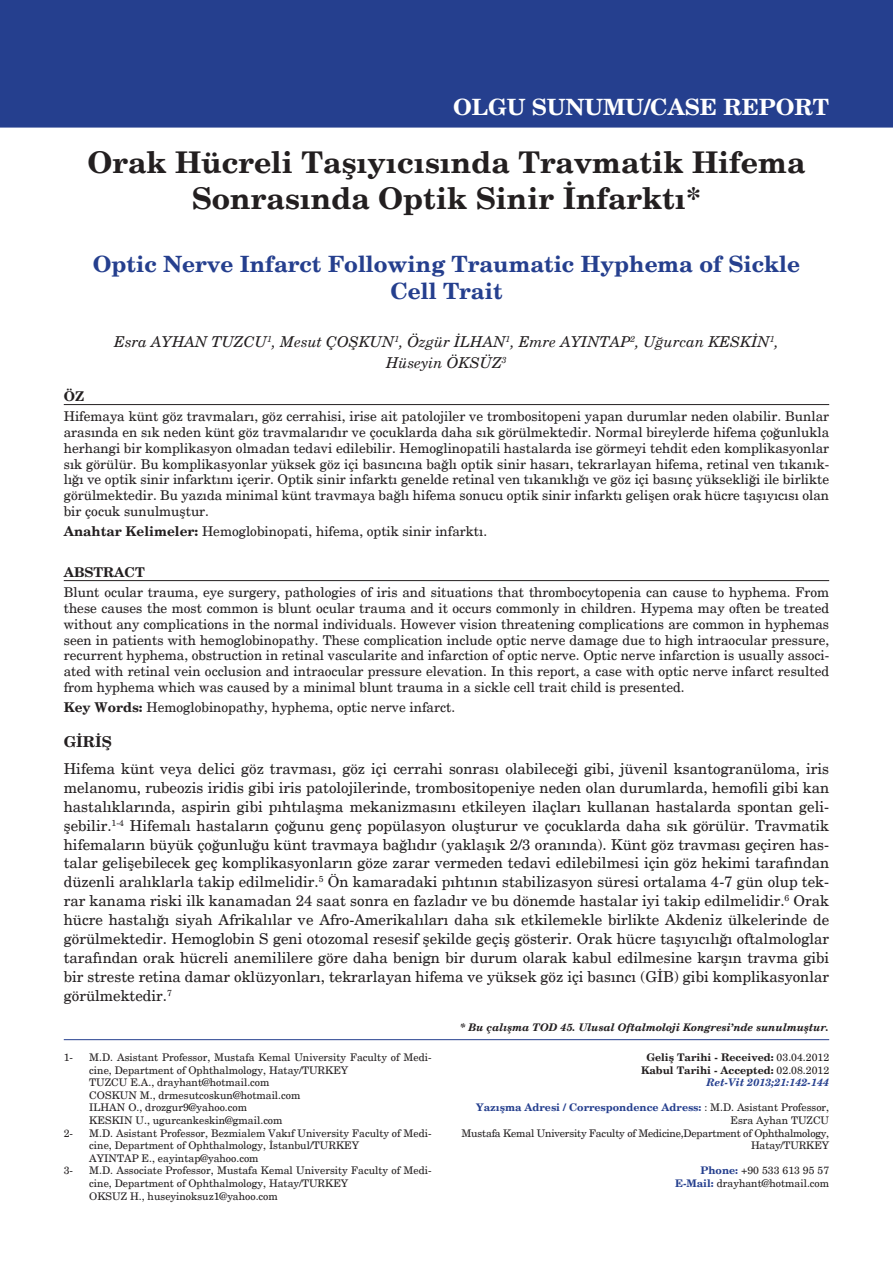
<style>
.page{position:relative;width:893px;height:1263px;background:#fff}
.page>*{position:absolute;margin:0;border:0;box-sizing:border-box;transform-origin:0 0}
.t1{font:700 30px/36px "New Century Schlbk";color:#231f20;text-align:center}
.t2{font:700 22.5px "New Century Schlbk";color:#253f8e}
.t3{font:700 22.5px "New Century Schlbk";color:#fff}
.t4{font:15px/18.9px "New Century Schlbk";color:#231f20;text-align:justify}
.t5{font:italic 15px "New Century Schlbk";color:#231f20}
.metin{font:700 15px "New Century Schlbk";color:#231f20}
.t6{font:13.5px/15.9px "New Century Schlbk";color:#231f20;text-align:justify}
.t7{font:700 13.5px "New Century Schlbk";color:#231f20}
.t8{font:10.5px/12.6px "New Century Schlbk";color:#231f20}
.t9{font:10.5px "New Century Schlbk";letter-spacing:-.02em;color:#231f20}
.t10{font:700 10.5px "New Century Schlbk";color:#231f20}
.t11{font:italic 700 10.5px "New Century Schlbk";color:#231f20}
.t12{font:italic 700 10.5px "New Century Schlbk";color:#253f8e}
.s1{font-weight:700}
.s2{font-weight:400}
.s3{font-weight:700;color:#253f8e}
</style>
<div class="page">
<div style="left:0;top:0;width:893px;height:128px;background:#253f8e"></div>
<hr style="left:64px;top:404px;width:765px;height:1px;background:#231f20">
<hr style="left:64px;top:580px;width:765px;height:1px;background:#231f20">
<hr style="left:64px;top:1039px;width:765px;height:1px;background:#253f8e">
<p class="t3" style="left:453px;top:92px;width:378px">OLGU SUNUMU/CASE REPORT</p>
<p class="t1" style="left:88px;top:145px;width:719px">Orak Hücreli Taşıyıcısında Travmatik Hifema<br>Sonrasında Optik Sinir İnfarktı*</p>
<p class="t2" style="left:93px;top:249px;width:709px">Optic Nerve Infarct Following Traumatic Hyphema of Sickle</p>
<p class="t2" style="left:390px;top:276px;width:114px">Cell Trait</p>
<p class="t5" style="left:114px;top:332px;width:666px">Esra AYHAN TUZCU<sup>1</sup>, Mesut ÇOŞKUN<sup>1</sup>, Özgür İLHAN<sup>1</sup>, Emre AYINTAP<sup>2</sup>, Uğurcan KESKİN<sup>1</sup>,</p>
<p class="t5" style="left:386px;top:353px;width:122px">Hüseyin ÖKSÜZ<sup>3</sup></p>
<p class="t7" style="left:64px;top:387px;width:22px">ÖZ</p>
<p class="t6" style="left:64px;top:408px;width:767px">Hifemaya künt göz travmaları, göz cerrahisi, irise ait patolojiler ve trombositopeni yapan durumlar neden olabilir. Bunlar arasında en sık neden künt göz travmalarıdır ve çocuklarda daha sık görülmektedir. Normal bireylerde hifema çoğunlukla herhangi bir komplikasyon olmadan tedavi edilebilir. Hemoglinopatili hastalarda ise görmeyi tehdit eden komplikasyonlar sık görülür. Bu komplikasyonlar yüksek göz içi basıncına bağlı optik sinir hasarı, tekrarlayan hifema, retinal ven tıkanık&shy;lığı ve optik sinir infarktını içerir. Optik sinir infarktı genelde retinal ven tıkanıklığı ve göz içi basınç yüksekliği ile birlikte görülmektedir. Bu yazıda minimal künt travmaya bağlı hifema sonucu optik sinir infarktı gelişen orak hücre taşıyıcısı olan bir çocuk sunulmuştur.</p>
<p class="t6" style="left:64px;top:524px;width:425px"><span class="s1">Anahtar Kelimeler:</span> Hemoglobinopati, hifema, optik sinir infarktı.</p>
<p class="t7" style="left:64px;top:563px;width:82px">ABSTRACT</p>
<p class="t6" style="left:64px;top:584px;width:767px">Blunt ocular trauma, eye surgery, pathologies of iris and situations that thrombocytopenia can cause to hyphema. From these causes the most common is blunt ocular trauma and it occurs commonly in children. Hypema may often be treated without any complications in the normal individuals. However vision threatening complications are common in hyphemas seen in patients with hemoglobinopathy. These complication include optic nerve damage due to high intraocular pressure, recurrent hyphema, obstruction in retinal vascularite and infarction of optic nerve. Optic nerve infarction is usually associ&shy;ated with retinal vein occlusion and intraocular pressure elevation. In this report, a case with optic nerve infarct resulted from hyphema which was caused by a minimal blunt trauma in a sickle cell trait child is presented.</p>
<p class="t6" style="left:64px;top:700px;width:393px"><span class="s1">Key Words:</span> Hemoglobinopathy, hyphema, optic nerve infarct.</p>
<p class="metin" style="left:64px;top:732px;width:50px">GİRİŞ</p>
<p class="t4" style="left:64px;top:759px;width:767px">Hifema künt veya delici göz travması, göz içi cerrahi sonrası olabileceği gibi, jüvenil ksantogranüloma, iris melanomu, rubeozis iridis gibi iris patolojilerinde, trombositopeniye neden olan durumlarda, hemofili gibi kan hastalıklarında, aspirin gibi pıhtılaşma mekanizmasını etkileyen ilaçları kullanan hastalarda spontan geli&shy;şebilir.<sup>1-4</sup> Hifemalı hastaların çoğunu genç popülasyon oluşturur ve çocuklarda daha sık görülür. Travmatik hifemaların büyük çoğunluğu künt travmaya bağlıdır (yaklaşık 2/3 oranında). Künt göz travması geçiren has&shy;talar gelişebilecek geç komplikasyonların göze zarar vermeden tedavi edilebilmesi için göz hekimi tarafından düzenli aralıklarla takip edilmelidir.<sup>5</sup> Ön kamaradaki pıhtının stabilizasyon süresi ortalama 4-7 gün olup tek&shy;rar kanama riski ilk kanamadan 24 saat sonra en fazladır ve bu dönemde hastalar iyi takip edilmelidir.<sup>6</sup> Orak hücre hastalığı siyah Afrikalılar ve Afro-Amerikalıları daha sık etkilemekle birlikte Akdeniz ülkelerinde de görülmektedir. Hemoglobin S geni otozomal resesif şekilde geçiş gösterir. Orak hücre taşıyıcılığı oftalmologlar tarafından orak hücreli anemililere göre daha benign bir durum olarak kabul edilmesine karşın travma gibi bir streste retina damar oklüzyonları, tekrarlayan hifema ve yüksek göz içi basıncı (GİB) gibi komplikasyonlar görülmektedir.<sup>7</sup></p>
<p class="t11" style="left:460px;top:1021px;width:370px">* Bu çalışma TOD 45. Ulusal Oftalmoloji Kongresi’nde sunulmuştur.</p>
<p class="t8" style="left:64px;top:1051px;width:11px">1-</p>
<p class="t8" style="left:89px;top:1051px;width:344px">M.D. Asistant Professor, Mustafa Kemal University Faculty of Medi&shy;cine, Department of Ophthalmology, Hatay/TURKEY</p>
<p class="t8" style="left:89px;top:1076px;width:182px">TUZCU E.A., drayhant@hotmail.com</p>
<p class="t8" style="left:89px;top:1089px;width:213px">COSKUN M., drmesutcoskun@hotmail.com</p>
<p class="t8" style="left:89px;top:1101px;width:159px">ILHAN O., drozgur9@yahoo.com</p>
<p class="t8" style="left:89px;top:1114px;width:195px">KESKIN U., ugurcankeskin@gmail.com</p>
<p class="t8" style="left:64px;top:1127px;width:11px">2-</p>
<p class="t8" style="left:89px;top:1127px;width:344px">M.D. Asistant Professor, Bezmialem Vakıf University Faculty of Medi&shy;cine, Department of Ophthalmology, İstanbul/TURKEY</p>
<p class="t8" style="left:89px;top:1152px;width:171px">AYINTAP E., eayintap@yahoo.com</p>
<p class="t8" style="left:64px;top:1164px;width:11px">3-</p>
<p class="t8" style="left:89px;top:1164px;width:344px">M.D. Associate Professor, Mustafa Kemal University Faculty of Medi&shy;cine, Department of Ophthalmology, Hatay/TURKEY</p>
<p class="t8" style="left:89px;top:1190px;width:190px">OKSUZ H., huseyinoksuz1@yahoo.com</p>
<p class="t10" style="left:646px;top:1051px;width:184px">Geliş Tarihi - Received: <span class="s2">03.04.2012</span></p>
<p class="t10" style="left:641px;top:1063px;width:190px">Kabul Tarihi - Accepted: <span class="s2">02.08.2012</span></p>
<p class="t12" style="left:707px;top:1076px;width:124px">Ret-Vit 2013;21:142-144</p>
<p class="t8" style="left:476px;top:1101px;width:354px;text-align:right"><span class="s3">Yazışma Adresi / Correspondence Adress:</span> : M.D. Asistant Professor,<br>Esra Ayhan TUZCU</p>
<p class="t9" style="left:462px;top:1126px;width:369px">Mustafa Kemal University Faculty of Medicine,Department of Ophthalmology,</p>
<p class="t8" style="left:751px;top:1139px;width:80px">Hatay/TURKEY</p>
<p class="t8" style="left:700px;top:1164px;width:130px"><span class="s3">Phone:</span> +90 533 613 95 57</p>
<p class="t8" style="left:675px;top:1177px;width:156px"><span class="s3">E-Mail:</span> drayhant@hotmail.com</p>
</div>
